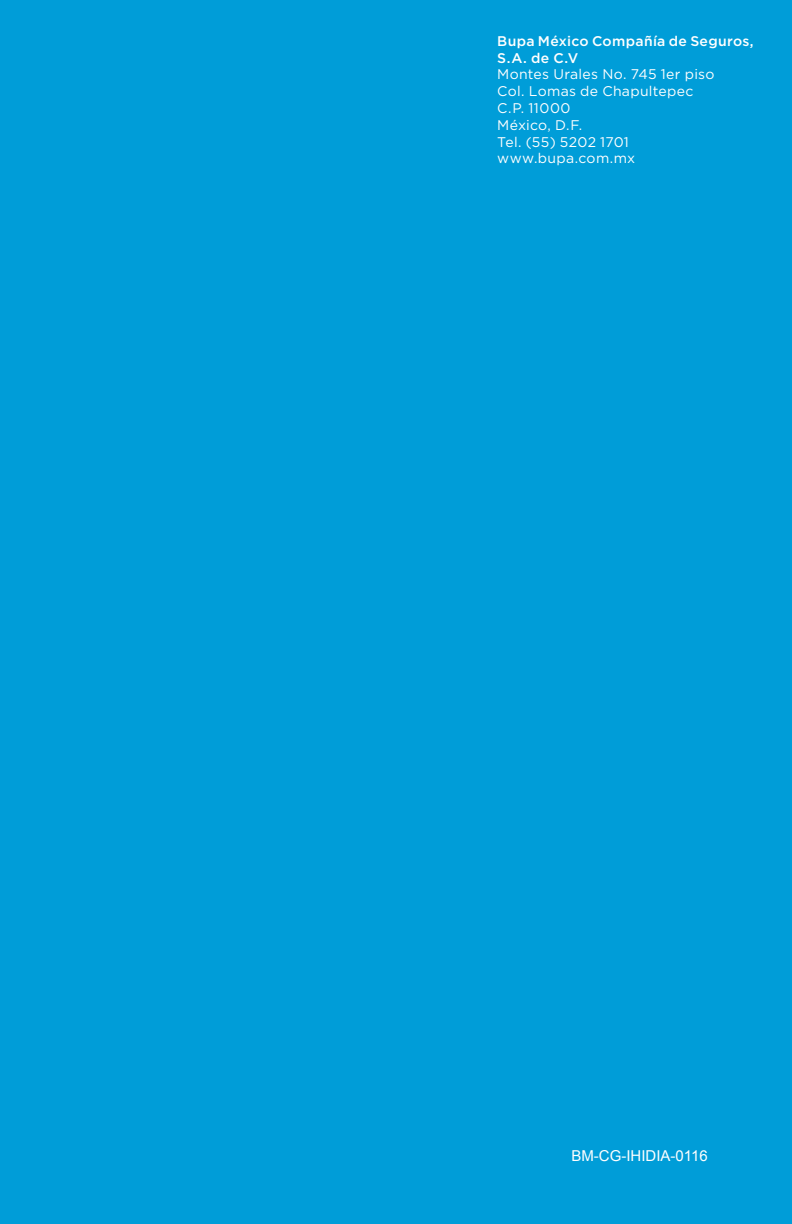
<style>
.page{position:relative;width:792px;height:1224px;background:#009dd8}
.page>*{position:absolute;margin:0;border:0;box-sizing:border-box;transform-origin:0 0}
.t1{font:15px "Arial";color:#fff}
.t2{font:14px/16.8px "Gotham";letter-spacing:.02em;color:#fff}
.t3{font:500 14px/16.8px "Gotham";letter-spacing:.02em;color:#fff}
</style>
<div class="page">
<p class="t3" style="left:497px;top:32px;width:258px">Bupa México Compañía de Seguros,<br>S.A. de C.V</p>
<p class="t2" style="left:497px;top:66px;width:219px">Montes Urales No. 745 1er piso<br>Col. Lomas de Chapultepec<br>C.P. 11000<br>México, D.F.<br>Tel. (55) 5202 1701 www.bupa.com.mx</p>
<p class="t1" style="left:571px;top:1146px;width:138px">BM-CG-IHIDIA-0116</p>
</div>
